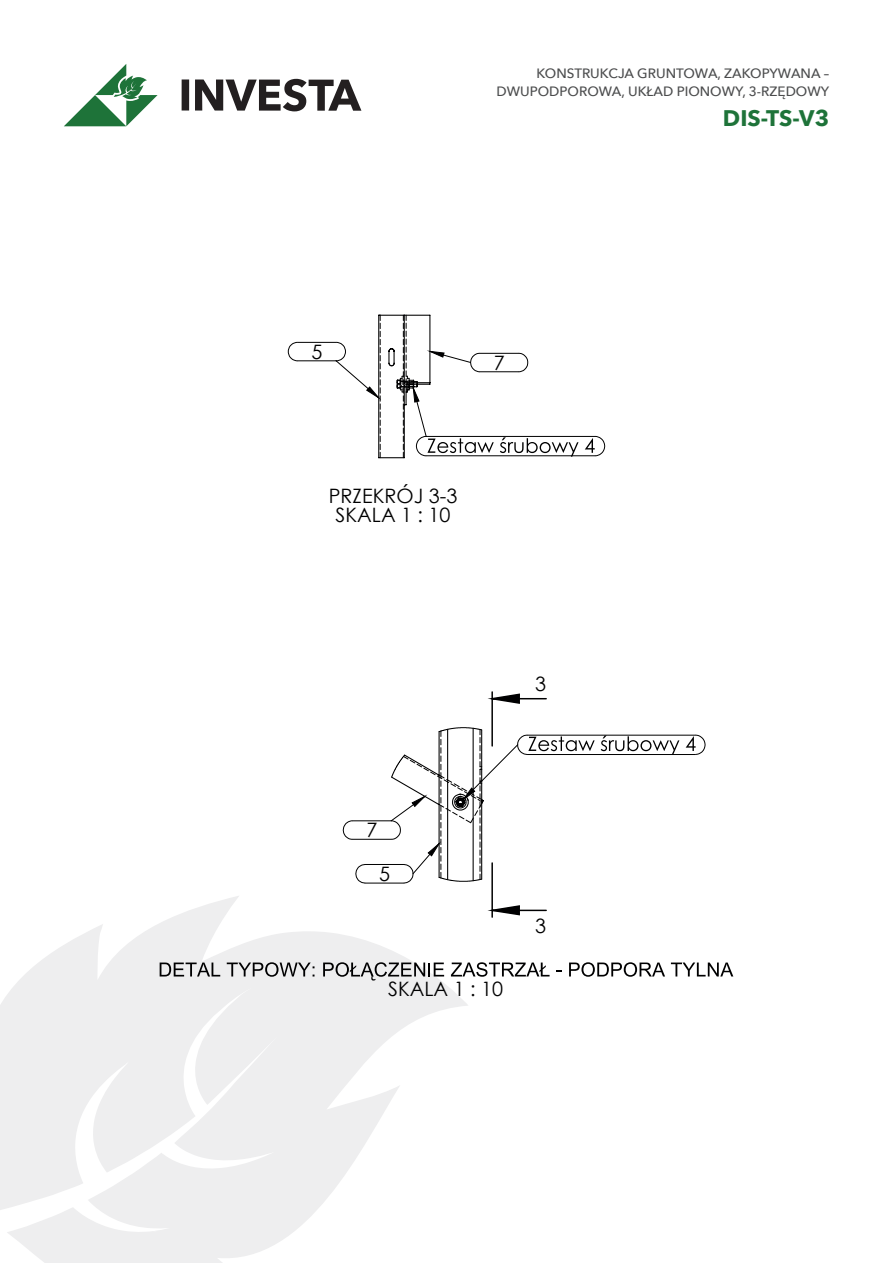
<style>
.page{position:relative;width:893px;height:1263px;background:#fff}
.page>*{position:absolute;margin:0;border:0;box-sizing:border-box;transform-origin:0 0}
.t1{font:700 22.5px "Avenir Next";color:#1e7339}
.t2{font:19.8px/19.2px "Century Gothic";color:#000001;text-align:center}
.t3{font:500 13.5px/18px "Avenir Next";color:#4b4c4d;text-align:right}
</style>
<div class="page">
<svg style="left:0;top:896px;width:468px;height:367px;fill:#eeeeef"></svg>
<div style="left:182px;top:79px;width:7px;height:32px;background:#231f20"></div>
<svg style="left:195px;top:79px;width:166px;height:32px"></svg>
<svg style="left:64px;top:64px;width:94px;height:62px"></svg>
<svg style="left:288px;top:314px;width:318px;height:145px"></svg>
<svg style="left:160px;top:962px;width:60px;height:14px"></svg>
<svg style="left:227px;top:962px;width:87px;height:15px"></svg>
<svg style="left:323px;top:962px;width:121px;height:18px;background:#afafb0"></svg>
<svg style="left:451px;top:962px;width:99px;height:15px"></svg>
<svg style="left:569px;top:962px;width:96px;height:15px"></svg>
<svg style="left:671px;top:962px;width:62px;height:14px"></svg>
<svg style="left:352px;top:734px;width:344px;height:150px"></svg>
<hr style="left:491px;top:863px;width:2px;height:54px;background:#000001">
<hr style="left:492px;top:910px;width:54px;height:1px;background:#000001">
<hr style="left:491px;top:692px;width:2px;height:54px;background:#000001">
<hr style="left:492px;top:698px;width:54px;height:1px;background:#000001">
<svg style="left:390px;top:693px;width:131px;height:223px"></svg>
<p class="t3" style="left:497px;top:64px;width:334px">KONSTRUKCJA GRUNTOWA, ZAKOPYWANA –<br>DWUPODPOROWA, UKŁAD PIONOWY, 3-RZĘDOWY</p>
<h1 class="t1" style="left:723px;top:99px;width:108px">DIS-TS-V3</h1>
<h2 class="t2" style="left:311px;top:342px;width:12px">5</h2>
<h2 class="t2" style="left:494px;top:353px;width:12px">7</h2>
<h2 class="t2" style="left:329px;top:486px;width:130px">PRZEKRÓJ 3-3<br>SKALA 1 : 10</h2>
<h2 class="t2" style="left:535px;top:674px;width:12px">3</h2>
<h2 class="t2" style="left:366px;top:820px;width:12px">7</h2>
<h2 class="t2" style="left:379px;top:864px;width:12px">5</h2>
<h2 class="t2" style="left:388px;top:979px;width:117px">SKALA 1 : 10</h2>
<h2 class="t2" style="left:535px;top:915px;width:12px">3</h2>
</div>
